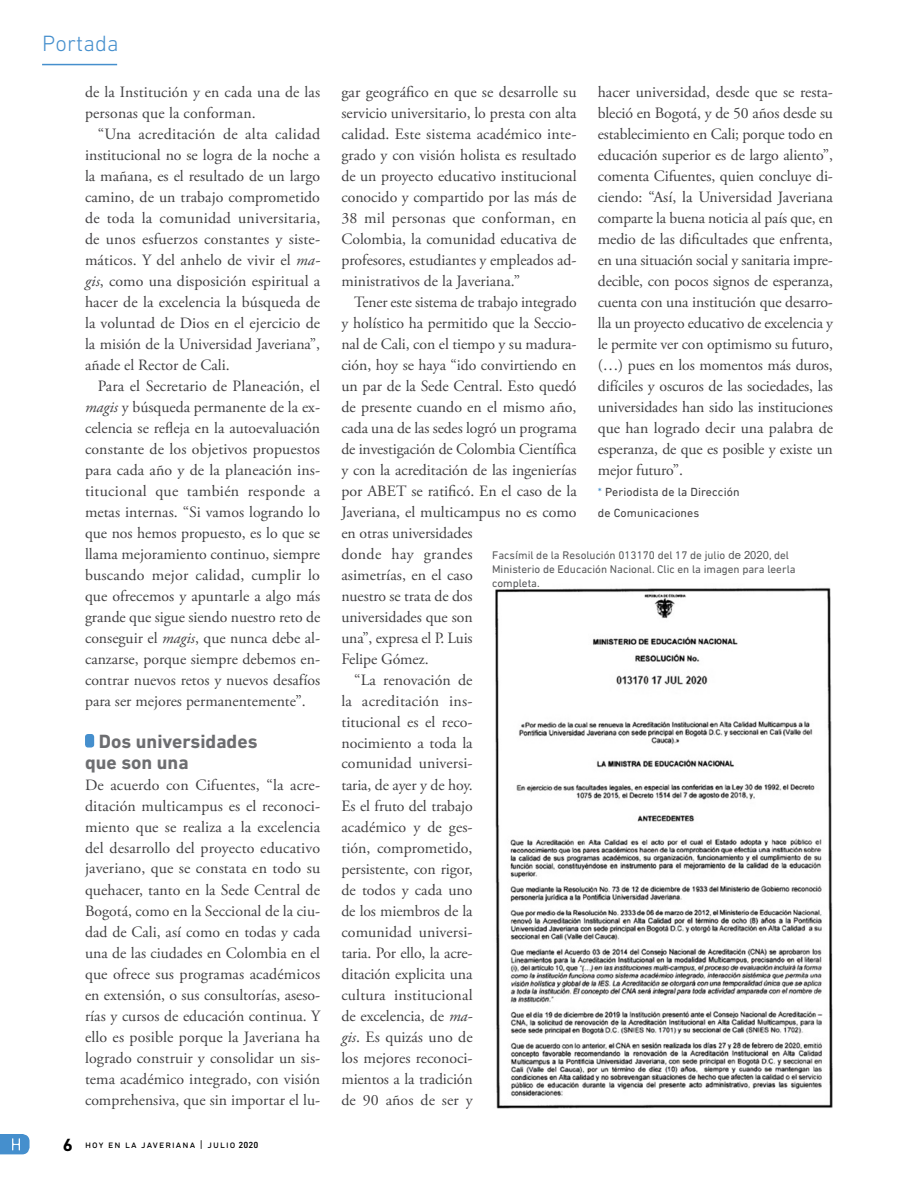
<style>
.page{position:relative;width:918px;height:1188px;background:#fff}
.page>*{position:absolute;margin:0;border:0;box-sizing:border-box;transform-origin:0 0}
.t1{font:300 22.5px "DIN Next LT Pro";letter-spacing:.01em;color:#458fcd}
.t2{font:700 19.5px/21px "DIN Next LT Pro";color:#6d6e71}
.t3{font:700 18px "DIN Next LT Pro";color:#000}
.t4{font:15.75px/21px "Adobe Garamond Pro";color:#414042;text-align:justify}
.t5{font:15.75px "Adobe Garamond Pro";letter-spacing:.02em;color:#414042}
.t6{font:12px/21px "DIN Next LT Pro";letter-spacing:.01em;color:#414042}
.t7{font:11.25px/14.2px "DIN Next LT Pro";color:#58595b}
.t8{font:10.5px "DIN Next LT Pro";letter-spacing:.1em;color:#000}
.s1{font-style:italic}
.s2{font-weight:500;font-size:9px}
.s3{color:#458fcd}
.s4{font-family:"Arial"}
</style>
<div class="page">
<hr style="left:42px;top:64px;width:75px;height:1px;background:#458fcd">
<svg style="left:0;top:1134px;width:30px;height:20px"></svg>
<img style="left:495px;top:587px;width:338px;height:522px">
<div style="left:85px;top:734px;width:9px;height:14px;background:#458fcd;border-radius:3px"></div>
<h1 class="t1" style="left:42px;top:31px;width:78px">Portada</h1>
<p class="t3" style="left:63px;top:1134px;width:12px">6</p>
<p class="t4" style="left:85px;top:82px;width:237px">de la Institución y en cada una de las personas que la conforman.</p>
<p class="t4" style="left:85px;top:124px;width:237px;text-indent:13px">“Una acreditación de alta calidad institucional no se logra de la noche a la mañana, es el resultado de un largo camino, de un trabajo comprometido de toda la comunidad universitaria, de unos esfuerzos constantes y siste&shy;máticos. Y del anhelo de vivir el <span class="s1">ma&shy;gis</span>, como una disposición espiritual a hacer de la excelencia la búsqueda de la voluntad de Dios en el ejercicio de la misión de la Universidad Javeriana”, añade el Rector de Cali.</p>
<p class="t4" style="left:85px;top:376px;width:237px;text-indent:13px">Para el Secretario de Planeación, el <span class="s1">magis</span> y búsqueda permanente de la ex&shy;celencia se refleja en la autoevaluación constante de los objetivos propuestos para cada año y de la planeación ins&shy;titucional que también responde a metas internas. “Si vamos logrando lo que nos hemos propuesto, es lo que se llama mejoramiento continuo, siempre buscando mejor calidad, cumplir lo que ofrecemos y apuntarle a algo más grande que sigue siendo nuestro reto de conseguir el <span class="s1">magis</span>, que nunca debe al&shy;canzarse, porque siempre debemos en&shy;contrar nuevos retos y nuevos desafíos para ser mejores permanentemente”.</p>
<p class="t2" style="left:85px;top:730px;width:174px;text-indent:14px">Dos universidades que son una</p>
<p class="t4" style="left:85px;top:775px;width:237px">De acuerdo con Cifuentes, “la acre&shy;ditación multicampus es el reconoci&shy;miento que se realiza a la excelencia del desarrollo del proyecto educativo javeriano, que se constata en todo su quehacer, tanto en la Sede Central de Bogotá, como en la Seccional de la ciu&shy;dad de Cali, así como en todas y cada una de las ciudades en Colombia en el que ofrece sus programas académicos en extensión, o sus consultorías, aseso&shy;rías y cursos de educación continua. Y ello es posible porque la Javeriana ha logrado construir y consolidar un sis&shy;tema académico integrado, con visión comprehensiva, que sin importar el lu-</p>
<p class="t8" style="left:85px;top:1139px;width:175px">hoy en la javeriana | julio <span class="s2">2020</span></p>
<p class="t4" style="left:341px;top:82px;width:237px">gar geográfico en que se desarrolle su servicio universitario, lo presta con alta calidad. Este sistema académico inte&shy;grado y con visión holista es resultado de un proyecto educativo institucional conocido y compartido por las más de 38 mil personas que conforman, en Colombia, la comunidad educativa de profesores, estudiantes y empleados ad&shy;ministrativos de la Javeriana.”</p>
<p class="t4" style="left:354px;top:292px;width:224px">Tener este sistema de trabajo integrado</p>
<p class="t4" style="left:341px;top:313px;width:237px">y holístico ha permitido que la Seccio-</p>
<p class="t4" style="left:341px;top:334px;width:237px">nal de Cali, con el tiempo y su madura-</p>
<p class="t4" style="left:341px;top:355px;width:237px">ción, hoy se haya “ido convirtiendo en</p>
<p class="t4" style="left:341px;top:376px;width:237px">un par de la Sede Central. Esto quedó</p>
<p class="t4" style="left:341px;top:397px;width:237px">de presente cuando en el mismo año,</p>
<p class="t4" style="left:341px;top:418px;width:237px">cada una de las sedes logró un programa</p>
<p class="t4" style="left:341px;top:439px;width:237px">de investigación de Colombia Científica</p>
<p class="t4" style="left:341px;top:460px;width:237px">y con la acreditación de las ingenierías</p>
<p class="t4" style="left:341px;top:481px;width:237px">por ABET se ratificó. En el caso de la</p>
<p class="t4" style="left:341px;top:502px;width:237px">Javeriana, el multicampus no es como</p>
<p class="t4" style="left:341px;top:523px;width:133px">en otras universidades</p>
<p class="t5" style="left:341px;top:544px;width:133px">donde hay grandes</p>
<p class="t4" style="left:341px;top:565px;width:133px">asimetrías, en el caso</p>
<p class="t4" style="left:341px;top:586px;width:133px">nuestro se trata de dos</p>
<p class="t4" style="left:341px;top:607px;width:133px">universidades que son</p>
<p class="t4" style="left:341px;top:628px;width:133px">una”, expresa el P. Luis</p>
<p class="t4" style="left:341px;top:649px;width:89px">Felipe Gómez.</p>
<p class="t4" style="left:354px;top:670px;width:120px">“La renovación de</p>
<p class="t4" style="left:341px;top:691px;width:133px">la acreditación ins-</p>
<p class="t4" style="left:341px;top:712px;width:133px">titucional es el reco-</p>
<p class="t4" style="left:341px;top:733px;width:133px">nocimiento a toda la</p>
<p class="t4" style="left:341px;top:754px;width:133px">comunidad universi-</p>
<p class="t4" style="left:341px;top:775px;width:133px">taria, de ayer y de hoy.</p>
<p class="t4" style="left:341px;top:796px;width:133px">Es el fruto del trabajo</p>
<p class="t4" style="left:341px;top:817px;width:133px">académico y de ges-</p>
<p class="t4" style="left:341px;top:838px;width:133px">tión, comprometido,</p>
<p class="t4" style="left:341px;top:859px;width:133px">persistente, con rigor,</p>
<p class="t4" style="left:341px;top:880px;width:133px">de todos y cada uno</p>
<p class="t4" style="left:341px;top:901px;width:133px">de los miembros de la</p>
<p class="t4" style="left:341px;top:922px;width:133px">comunidad universi-</p>
<p class="t4" style="left:341px;top:943px;width:133px">taria. Por ello, la acre-</p>
<p class="t4" style="left:341px;top:964px;width:133px">ditación explicita una</p>
<p class="t4" style="left:341px;top:985px;width:133px">cultura institucional</p>
<p class="t4" style="left:341px;top:1006px;width:133px">de excelencia, de <span class="s1">ma-</span></p>
<p class="t4" style="left:341px;top:1027px;width:133px"><span class="s1">gis</span>. Es quizás uno de</p>
<p class="t4" style="left:341px;top:1048px;width:133px">los mejores reconoci-</p>
<p class="t4" style="left:341px;top:1069px;width:133px">mientos a la tradición</p>
<p class="t4" style="left:341px;top:1090px;width:133px">de 90 años de ser y</p>
<p class="t4" style="left:598px;top:82px;width:237px">hacer universidad, desde que se resta&shy;bleció en Bogotá, y de 50 años desde su establecimiento en Cali; porque todo en educación superior es de largo aliento”, comenta Cifuentes, quien concluye di&shy;ciendo: “Así, la Universidad Javeriana comparte la buena noticia al país que, en medio de las dificultades que enfrenta, en una situación social y sanitaria impre&shy;decible, con pocos signos de esperanza, cuenta con una institución que desarro&shy;lla un proyecto educativo de excelencia y le permite ver con optimismo su futuro, (…) pues en los momentos más duros, difíciles y oscuros de las sociedades, las universidades han sido las instituciones que han logrado decir una palabra de esperanza, de que es posible y existe un mejor futuro”.</p>
<p class="t6" style="left:598px;top:481px;width:143px"><span class="s3">*</span> Periodista de la Dirección de Comunicaciones</p>
<p class="t7" style="left:492px;top:547px;width:305px">Facs<span class="s4">í</span>mil de la Resolución 013170 del 17 de julio <span class="s4">de 2020</span>, del<br>Ministerio de Educación Nacional. Clic en la imagen para leerla completa.</p>
</div>
